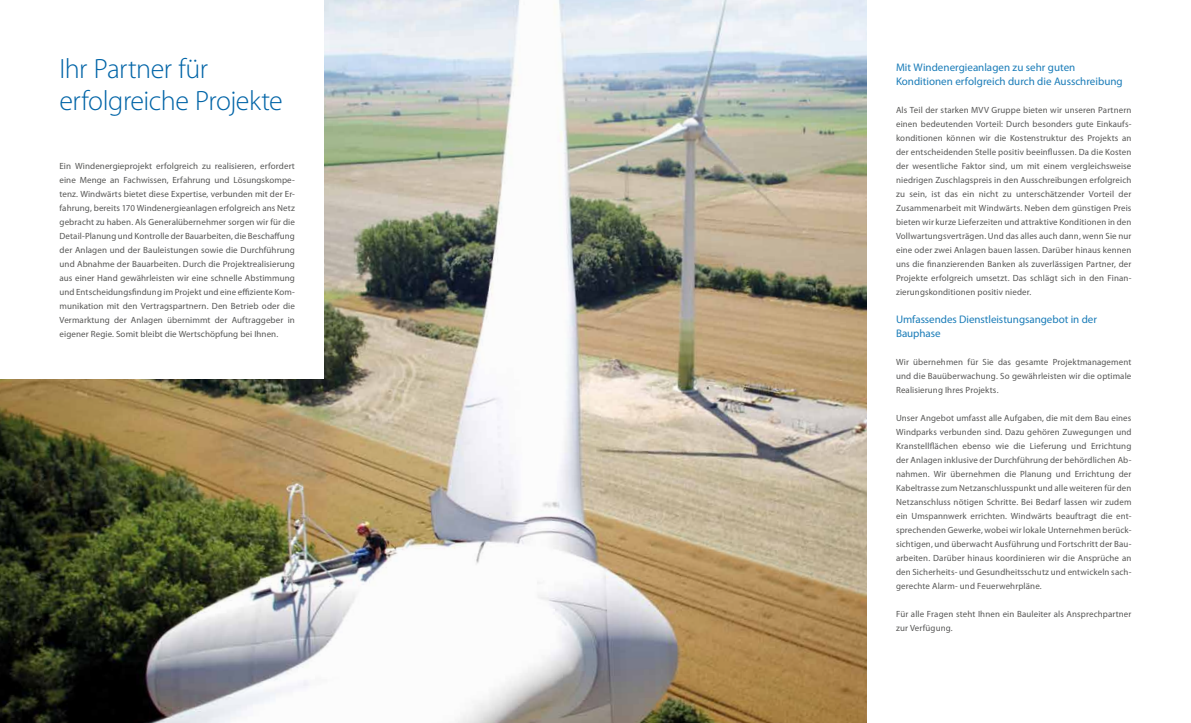
<style>
.page{position:relative;width:1191px;height:723px;background:#fff}
.page>*{position:absolute;margin:0;border:0;box-sizing:border-box;transform-origin:0 0}
.t1{font:300 28px/32px "Myriad Pro";letter-spacing:-.02em;color:#0064a7}
.t2{font:11px/14px "Myriad Pro";color:#1a7cb8}
.t3{font:9px/14px "Myriad Pro";letter-spacing:.015em;color:#575756;text-align:justify}
</style>
<div class="page">
<img style="left:0;top:0;width:867px;height:723px">
<div style="left:0;top:0;width:323px;height:378px;background:#fff"></div>
<h1 class="t1" style="left:60px;top:53px;width:225px">Ihr Partner für erfolgreiche Projekte</h1>
<p class="t2" style="left:896px;top:60px;width:228px">Mit Windenergieanlagen zu sehr guten<br>Konditionen erfolgreich durch die Ausschreibung</p>
<p class="t3" style="left:896px;top:103px;width:237px">Als Teil der starken MVV Gruppe bieten wir unseren Partnern einen bedeutenden Vorteil: Durch besonders gute Einkaufs&shy;konditionen können wir die Kostenstruktur des Projekts an der entscheidenden Stelle positiv beeinflussen. Da die Kosten der wesentliche Faktor sind, um mit einem vergleichsweise niedrigen Zuschlagspreis in den Ausschreibungen erfolgreich zu sein, ist das ein nicht zu unterschätzender Vorteil der Zusammenarbeit mit Windwärts. Neben dem günstigen Preis bieten wir kurze Lieferzeiten und attraktive Konditionen in den Vollwartungsverträgen. Und das alles auch dann, wenn Sie nur eine oder zwei Anlagen bauen lassen. Darüber hinaus kennen uns die finanzierenden Banken als zuverlässigen Partner, der Projekte erfolgreich umsetzt. Das schlägt sich in den Finan&shy;zierungskonditionen positiv nieder.</p>
<p class="t2" style="left:896px;top:312px;width:202px">Umfassendes Dienstleistungsangebot in der<br>Bauphase</p>
<p class="t3" style="left:896px;top:355px;width:237px">Wir übernehmen für Sie das gesamte Projektmanagement und die Bauüberwachung. So gewährleisten wir die optimale Realisierung Ihres Projekts.</p>
<p class="t3" style="left:896px;top:411px;width:237px">Unser Angebot umfasst alle Aufgaben, die mit dem Bau eines Windparks verbunden sind. Dazu gehören Zuwegungen und Kranstellflächen ebenso wie die Lieferung und Errichtung der Anlagen inklusive der Durchführung der behördlichen Ab&shy;nahmen. Wir übernehmen die Planung und Errichtung der Kabeltrasse zum Netzanschlusspunkt und alle weiteren für den Netzanschluss nötigen Schritte. Bei Bedarf lassen wir zudem ein Umspannwerk errichten. Windwärts beauftragt die ent&shy;sprechenden Gewerke, wobei wir lokale Unternehmen berück&shy;sichtigen, und überwacht Ausführung und Fortschritt der Bau&shy;arbeiten. Darüber hinaus koordinieren wir die Ansprüche an den Sicherheits- und Gesundheitsschutz und entwickeln sach&shy;gerechte Alarm- und Feuerwehrpläne.</p>
<p class="t3" style="left:896px;top:607px;width:237px">Für alle Fragen steht Ihnen ein Bauleiter als Ansprechpartner zur Verfügung.</p>
<p class="t3" style="left:60px;top:159px;width:237px">Ein Windenergieprojekt erfolgreich zu realisieren, erfordert eine Menge an Fachwissen, Erfahrung und Lösungskompe&shy;tenz. Windwärts bietet diese Expertise, verbunden mit der Er&shy;fahrung, bereits 170 Windenergieanlagen erfolgreich ans Netz gebracht zu haben. Als Generalübernehmer sorgen wir für die Detail-Planung und Kontrolle der Bauarbeiten, die Beschaffung der Anlagen und der Bauleistungen sowie die Durchführung und Abnahme der Bauarbeiten. Durch die Projektrealisierung aus einer Hand gewährleisten wir eine schnelle Abstimmung und Entscheidungsfindung im Projekt und eine effiziente Kom&shy;munikation mit den Vertragspartnern. Den Betrieb oder die Vermarktung der Anlagen übernimmt der Auftraggeber in eigener Regie. Somit bleibt die Wertschöpfung bei Ihnen.</p>
</div>
